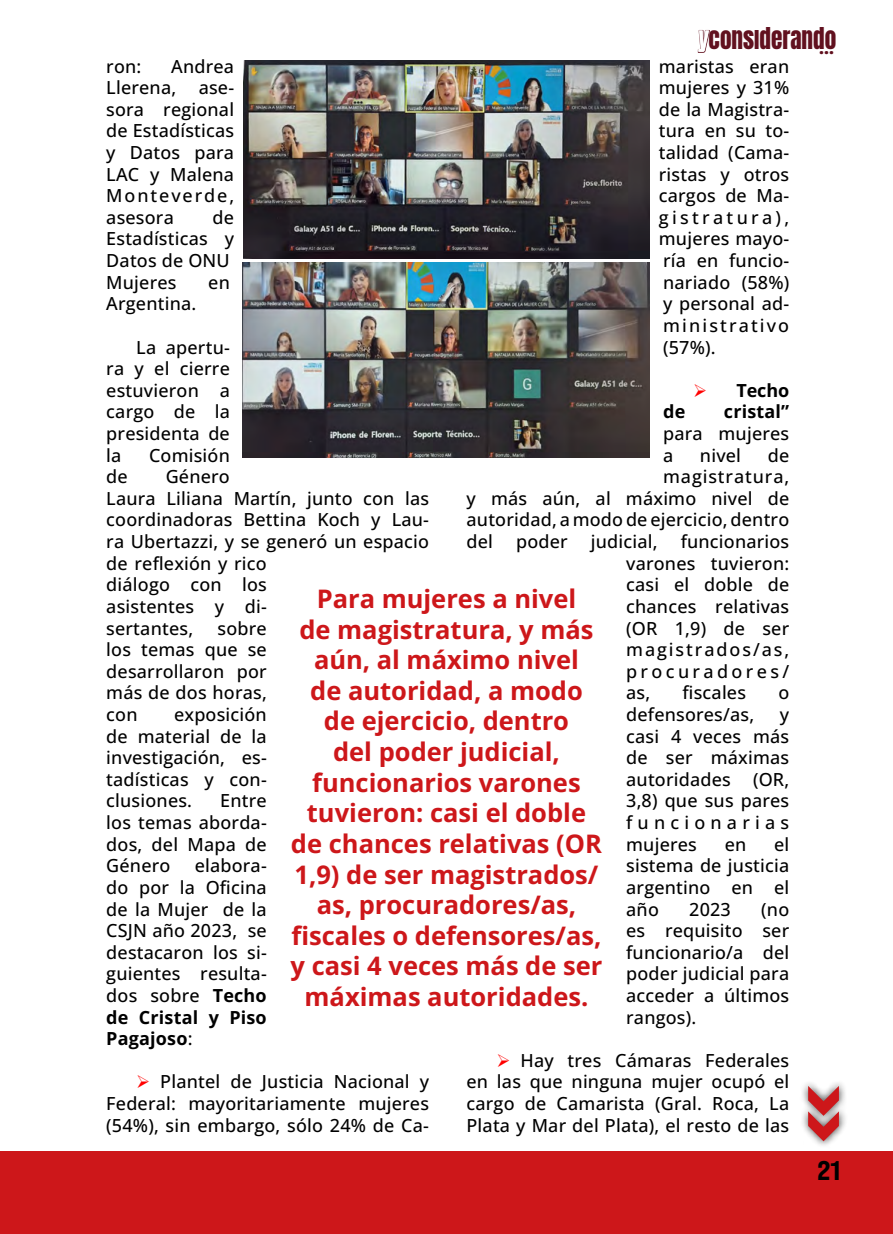
<style>
.page{position:relative;width:893px;height:1234px;background:#fff}
.page>*{position:absolute;margin:0;border:0;box-sizing:border-box;transform-origin:0 0}
.t1{font:800 expanded 27px "Bebas Neue Pro";color:#000}
.t2{font:700 25.5px/30.6px "Open Sans";color:#cd171a;text-align:center}
.t3{font:25.5px "Anton";color:#61111f;scale:.91 1}
.t4{font:500 18px/21.6px "Open Sans";letter-spacing:.01em;color:#000;text-align:justify}
.t5{font:500 18px "Open Sans";letter-spacing:.05em;color:#000}
.t6{font:700 18px "Open Sans";letter-spacing:-.01em;color:#000}
.t7{font:800 16.95px "Open Sans";color:#61111f}
.s1{color:#fff}
.s2{font-size:22.05px}
.s3{color:#f00}
.s4{font-weight:700}
</style>
<div class="page">
<div style="left:0;top:1151px;width:893px;height:82px;background:#cd171a"></div>
<div style="left:799px;top:1078px;width:48px;height:70px;background:#000;opacity:.75"></div>
<svg style="left:808px;top:1085px;width:31px;height:55px;background:#cb6c6d"></svg>
<svg style="left:697px;top:30px;width:13px;height:23px"></svg>
<img style="left:244px;top:60px;width:405px;height:198px">
<img style="left:243px;top:262px;width:407px;height:195px">
<p class="t3" style="left:698px;top:25px;width:154px"><span class="s1">y</span>cons<span class="s2">I</span>derando</p>
<p class="t7" style="left:819px;top:36px;width:16px">...</p>
<p class="t4" style="left:106px;top:55px;width:129px;text-indent:65px">Andrea Llerena, ase&shy;sora regional de Estadísticas y Datos para LAC y Malena Monteverde, asesora</p>
<p class="t4" style="left:659px;top:55px;width:132px">maristas eran mujeres y 31% de la Magistra&shy;tura en su to&shy;talidad (Cama&shy;ristas y otros cargos de Ma&shy;gistratura), mujeres mayo&shy;ría en funcio&shy;nariado (58%) y personal ad&shy;ministrativo (57%).</p>
<p class="t6" style="left:693px;top:378px;width:98px"><span class="s3">➢</span> Techo</p>
<p class="t6" style="left:663px;top:399px;width:24px">de</p>
<p class="t4" style="left:106px;top:55px;width:37px">ron:</p>
<p class="t4" style="left:106px;top:206px;width:129px;text-align:left;text-indent:106px">de<br>Estadísticas y<br>Datos de ONU<br>Mujeres</p>
<p class="t4" style="left:208px;top:271px;width:23px">en</p>
<p class="t4" style="left:106px;top:292px;width:92px">Argentina.</p>
<p class="t4" style="left:106px;top:335px;width:125px;text-indent:30px">La apertu&shy;ra y el cierre estuvieron a cargo de la presidenta de la</p>
<p class="t4" style="left:663px;top:400px;width:128px;text-indent:61px"><span class="s4">cristal” </span>para mujeres a</p>
<p class="t4" style="left:149px;top:443px;width:82px">Comisión</p>
<p class="t4" style="left:700px;top:443px;width:43px">nivel</p>
<p class="t4" style="left:768px;top:443px;width:23px">de</p>
<p class="t5" style="left:663px;top:464px;width:128px">magistratura,</p>
<p class="t4" style="left:466px;top:487px;width:324px">y más aún, al máximo nivel de</p>
<p class="t4" style="left:466px;top:508px;width:324px">autoridad, a modo de ejercicio, dentro</p>
<p class="t4" style="left:466px;top:530px;width:28px">del</p>
<p class="t4" style="left:516px;top:530px;width:53px">poder</p>
<p class="t4" style="left:591px;top:530px;width:68px">judicial,</p>
<p class="t4" style="left:106px;top:465px;width:324px;text-align:left;text-indent:59px">Género<br>Laura Liliana Martín, junto con las coordinadoras Bettina Koch y Lau&shy;ra Ubertazzi, y se generó un espacio de reflexión y rico<br>diálogo con los<br>asistentes y di-<br>sertantes,</p>
<p class="t4" style="left:106px;top:465px;width:23px">de</p>
<p class="t4" style="left:626px;top:530px;width:165px;text-indent:54px">funcionarios varones tuvieron: casi el doble de chances relativas (OR 1,9) de ser magistrados/as, procuradores/ as,</p>
<p class="t2" style="left:291px;top:582px;width:313px">Para mujeres a nivel<br>de magistratura, y más aún, al máximo nivel<br>de autoridad, a modo<br>de ejercicio, dentro<br>del poder judicial, funcionarios varones tuvieron: casi el doble de chances relativas (OR<br>1,9) de ser magistrados/ as, procuradores/as, fiscales o defensores/as, y casi 4 veces más de ser máximas autoridades.</p>
<p class="t4" style="left:106px;top:616px;width:162px;text-indent:111px">sobre los temas que se desarrollaron por más de dos horas, con</p>
<p class="t4" style="left:682px;top:681px;width:65px">fiscales</p>
<p class="t4" style="left:778px;top:681px;width:12px">o</p>
<p class="t4" style="left:626px;top:703px;width:130px">defensores/as,</p>
<p class="t4" style="left:106px;top:703px;width:162px;text-indent:68px">exposición de material de la investigación, es&shy;tadísticas y con&shy;clusiones.</p>
<p class="t4" style="left:626px;top:703px;width:165px;text-indent:154px">y casi 4 veces más de ser máximas autoridades (OR, 3,8) que sus pares funcionarias mujeres</p>
<p class="t4" style="left:106px;top:789px;width:162px;text-indent:114px">Entre los temas aborda&shy;dos, del Mapa de Género</p>
<p class="t4" style="left:626px;top:832px;width:165px;text-indent:148px">el sistema de justicia argentino en el año</p>
<p class="t4" style="left:725px;top:832px;width:23px">en</p>
<p class="t4" style="left:106px;top:854px;width:162px;text-indent:88px">elabora&shy;do por la Oficina de la Mujer de la CSJN año 2023, se destacaron los si&shy;guientes resulta&shy;dos sobre <span class="s4">Techo de Cristal y Piso Pagajoso</span>:</p>
<p class="t4" style="left:106px;top:1070px;width:324px;text-indent:30px"><span class="s3">➢</span> Plantel de Justicia Nacional y Federal: mayoritariamente mujeres (54%), sin embargo, sólo 24% de Ca-</p>
<p class="t4" style="left:689px;top:897px;width:43px">2023</p>
<p class="t4" style="left:626px;top:897px;width:165px;text-indent:135px">(no es requisito ser funcionario/a del poder judicial para acceder a últimos rangos).</p>
<p class="t4" style="left:466px;top:1048px;width:324px;text-indent:30px"><span class="s3">➢</span> Hay tres Cámaras Federales en las que ninguna mujer ocupó el cargo de Camarista (Gral. Roca, La Plata y Mar del Plata), el resto de las</p>
<p class="t1" style="left:817px;top:1153px;width:24px">21</p>
</div>
